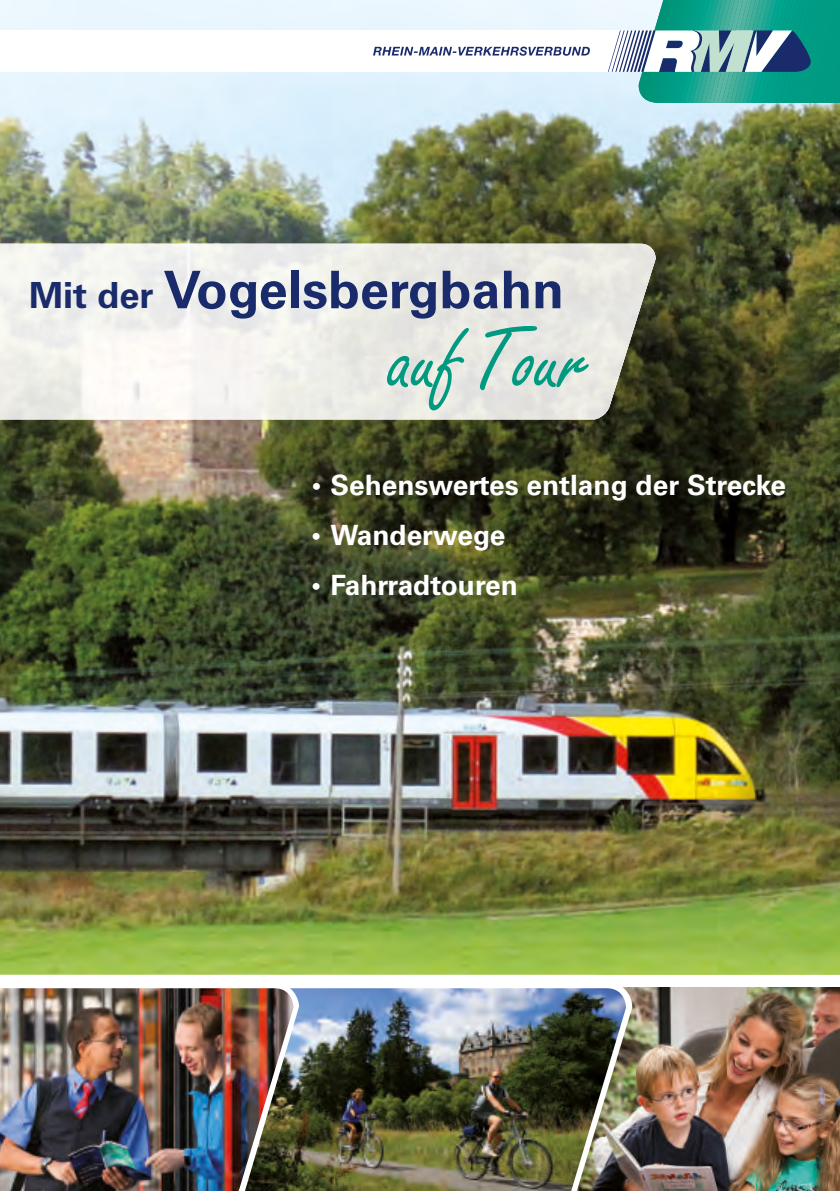
<style>
.page{position:relative;width:840px;height:1191px;background:#fff}
.page>*{position:absolute;margin:0;border:0;box-sizing:border-box;transform-origin:0 0}
.t1{font:93px "Freestyle Script";color:#009a81}
.t2{font:700 52px "Univers";color:#192b6b}
.t3{font:700 28px/49.8px "Univers";color:#fff}
.s1{font-size:36px}
</style>
<div class="page">
<img style="left:0;top:0;width:839px;height:975px">
<img style="left:633px;top:987px;width:206px;height:204px">
<svg style="left:0;top:974px;width:633px;height:217px"></svg>
<img style="left:299px;top:988px;width:326px;height:203px">
<svg style="left:0;top:984px;width:299px;height:207px"></svg>
<img style="left:0;top:988px;width:293px;height:203px">
<img style="left:0;top:244px;width:655px;height:175px">
<div style="left:0;top:30px;width:839px;height:42px;background:#fff"></div>
<svg style="left:373px;top:47px;width:216px;height:9px"></svg>
<svg style="left:607px;top:0;width:232px;height:103px;background:#59aea9"></svg>
<svg style="left:313px;top:483px;width:7px;height:7px"></svg>
<svg style="left:313px;top:533px;width:7px;height:7px"></svg>
<svg style="left:313px;top:583px;width:7px;height:7px"></svg>
<p class="t2" style="left:29px;top:259px;width:536px"><span class="s1">Mit der</span> Vogelsbergbahn</p>
<p class="t1" style="left:389px;top:309px;width:201px">auf Tour</p>
<p class="t3" style="left:330px;top:461px;width:457px">Sehenswertes entlang der Strecke<br>Wanderwege<br>Fahrradtouren</p>
</div>
